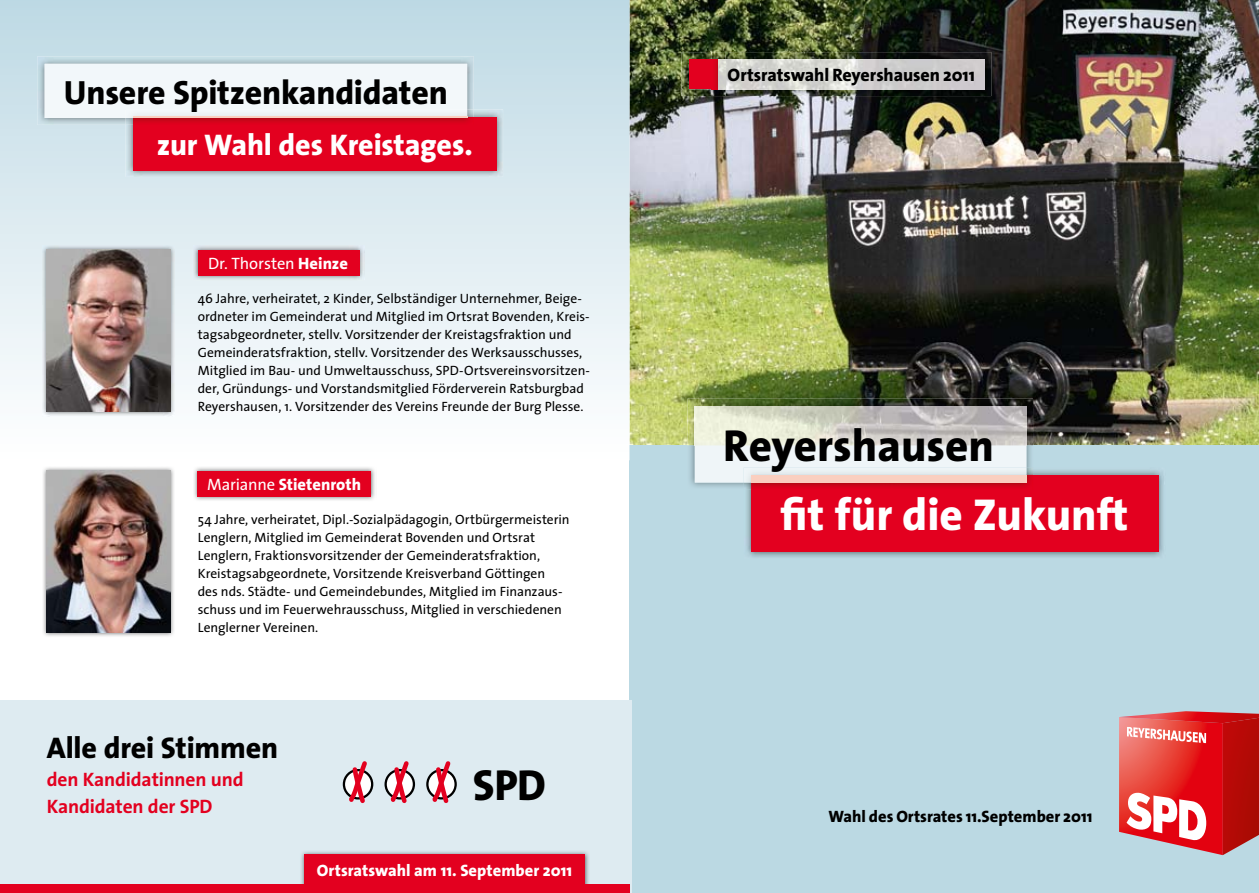
<style>
.page{position:relative;width:1259px;height:893px;background:#fff}
.page>*{position:absolute;margin:0;border:0;box-sizing:border-box;transform-origin:0 0}
.t1{font:800 45px "The Sans";color:#fff}
.t2{font:800 45px "The Sans";color:#000}
.t3{font:800 43.65px "The Sans";color:#000}
.t4{font:800 33.75px "The Sans";letter-spacing:-.005em;color:#000}
.t5{font:800 30px "The Sans";letter-spacing:-.005em;color:#fff}
.t6{font:800 30px "The Sans";letter-spacing:-.005em;color:#000}
.t7{font:700 19.5px/27px "The Sans";letter-spacing:-.01em;color:#e3001f}
.t8{font:800 18px "The Sans";letter-spacing:-.005em;color:#000}
.t9{font:800 16.5px "The Sans";color:#fff}
.t10{font:800 16.5px "The Sans";color:#000}
.t11{font:16.5px "The Sans";letter-spacing:-.005em;color:#fff}
.t12{font:13.5px/18px "The Sans";color:#000}
.s1{font-weight:800}
.s2{font-weight:400}
</style>
<div class="page">
<img style="left:629px;top:0;width:630px;height:445px">
<img style="left:681px;top:52px;width:30px;height:44px">
<div style="left:689px;top:60px;width:30px;height:29px;background:#e3001f"></div>
<img style="left:725px;top:52px;width:266px;height:44px">
<img style="left:711px;top:52px;width:14px;height:44px">
<img style="left:711px;top:60px;width:273px;height:29px">
<div style="left:629px;top:445px;width:630px;height:448px;background:#bbd9e3"></div>
<img style="left:746px;top:470px;width:418px;height:87px">
<div style="left:751px;top:475px;width:407px;height:76px;background:#e3001f"></div>
<svg style="left:1119px;top:711px;width:140px;height:144px;background:#da5151"></svg>
<svg style="left:0;top:0;width:629px;height:417px"></svg>
<div style="left:0;top:700px;width:631px;height:193px;background:#deebf1"></div>
<img style="left:301px;top:851px;width:288px;height:33px">
<div style="left:304px;top:855px;width:281px;height:38px;background:#e3001f"></div>
<div style="left:0;top:884px;width:630px;height:9px;background:#e3001f"></div>
<img style="left:43px;top:467px;width:131px;height:169px">
<img style="left:47px;top:471px;width:123px;height:161px">
<img style="left:194px;top:467px;width:181px;height:33px">
<div style="left:198px;top:471px;width:173px;height:25px;background:#e3001f"></div>
<img style="left:42px;top:245px;width:133px;height:171px">
<img style="left:47px;top:250px;width:123px;height:161px">
<img style="left:193px;top:245px;width:171px;height:35px">
<div style="left:198px;top:250px;width:161px;height:25px;background:#e3001f"></div>
<img style="left:126px;top:110px;width:377px;height:67px">
<div style="left:133px;top:117px;width:363px;height:53px;background:#e3001f"></div>
<img style="left:37px;top:56px;width:437px;height:69px">
<img style="left:133px;top:117px;width:341px;height:8px">
<div style="left:45px;top:64px;width:422px;height:54px;background:#f2f7fa"></div>
<img style="left:126px;top:110px;width:341px;height:8px">
<hr style="left:133px;top:117px;width:334px;height:1px;background:#facfc0">
<svg style="left:344px;top:770px;width:28px;height:28px"></svg>
<div style="left:343px;top:769px;width:30px;height:30px;border:2px solid #000;border-radius:50%"></div>
<svg style="left:350px;top:761px;width:20px;height:43px"></svg>
<svg style="left:386px;top:770px;width:28px;height:28px"></svg>
<div style="left:384px;top:769px;width:31px;height:30px;border:2px solid #000;border-radius:50%"></div>
<svg style="left:391px;top:761px;width:21px;height:43px"></svg>
<svg style="left:427px;top:770px;width:29px;height:28px"></svg>
<div style="left:426px;top:769px;width:31px;height:30px;border:2px solid #000;border-radius:50%"></div>
<svg style="left:433px;top:761px;width:21px;height:42px"></svg>
<img style="left:687px;top:399px;width:346px;height:88px">
<img style="left:751px;top:475px;width:282px;height:13px">
<img style="left:694px;top:406px;width:332px;height:39px">
<svg style="left:694px;top:445px;width:332px;height:38px;background:#edf3f6"></svg>
<img style="left:743px;top:468px;width:283px;height:15px">
<div style="left:751px;top:475px;width:275px;height:8px;background:#facfc0"></div>
<h3 class="t4" style="left:64px;top:71px;width:385px">Unsere Spitzenkandidaten</h3>
<h3 class="t5" style="left:157px;top:125px;width:317px">zur Wahl des Kreistages.</h3>
<p class="t11" style="left:208px;top:253px;width:141px">Dr. Thorsten <span class="s1">Heinze</span></p>
<p class="t12" style="left:198px;top:290px;width:394px">46 Jahre, verheiratet, 2 Kinder, Selbständiger Unternehmer, Beige&shy;ordneter im Gemeinderat und Mitglied im Ortsrat Bovenden, Kreis&shy;tagsabgeordneter, stellv. Vorsitzender der Kreistagsfraktion und Gemeinderatsfraktion, stellv. Vorsitzender des Werksausschusses, Mitglied im Bau- und Umweltausschuss, SPD-Ortsvereinsvorsitzen&shy;der, Gründungs- und Vorstandsmitglied Förderverein Ratsburgbad Reyershausen, 1. Vorsitzender des Vereins Freunde der Burg Plesse.</p>
<p class="t9" style="left:207px;top:474px;width:155px"><span class="s2">Marianne</span> Stietenroth</p>
<p class="t12" style="left:198px;top:511px;width:373px">54 Jahre, verheiratet, Dipl.-Sozialpädagogin, Ortbürger meisterin Lenglern, Mitglied im Gemeinderat Bovenden und Ortsrat Lenglern, Fraktionsvorsitzender der Gemeinderatsfraktion, Kreistagsabgeordnete, Vorsitzende Kreisver band Göttingen<br>des nds. Städte- und Gemeindebundes, Mitglied im Finanzaus&shy;schuss und im Feuerwehrausschuss, Mitglied in verschiedenen Lenglerner Vereinen.</p>
<h3 class="t6" style="left:47px;top:729px;width:233px">Alle drei Stimmen</h3>
<h3 class="t7" style="left:47px;top:766px;width:198px">den Kandidatinnen und<br>Kandidaten der SPD</h3>
<h2 class="t3" style="left:473px;top:757px;width:74px">SPD</h2>
<p class="t9" style="left:317px;top:860px;width:257px">Ortsratswahl am 11. September 2011</p>
<h3 class="t8" style="left:727px;top:64px;width:249px">Ortsratswahl Reyershausen 2011</h3>
<h1 class="t2" style="left:723px;top:417px;width:272px">Reyershausen</h1>
<h1 class="t1" style="left:780px;top:486px;width:350px">fit für die Zukunft</h1>
<p class="t10" style="left:828px;top:806px;width:265px">Wahl des Ortsrates 11.September 2011</p>
</div>
